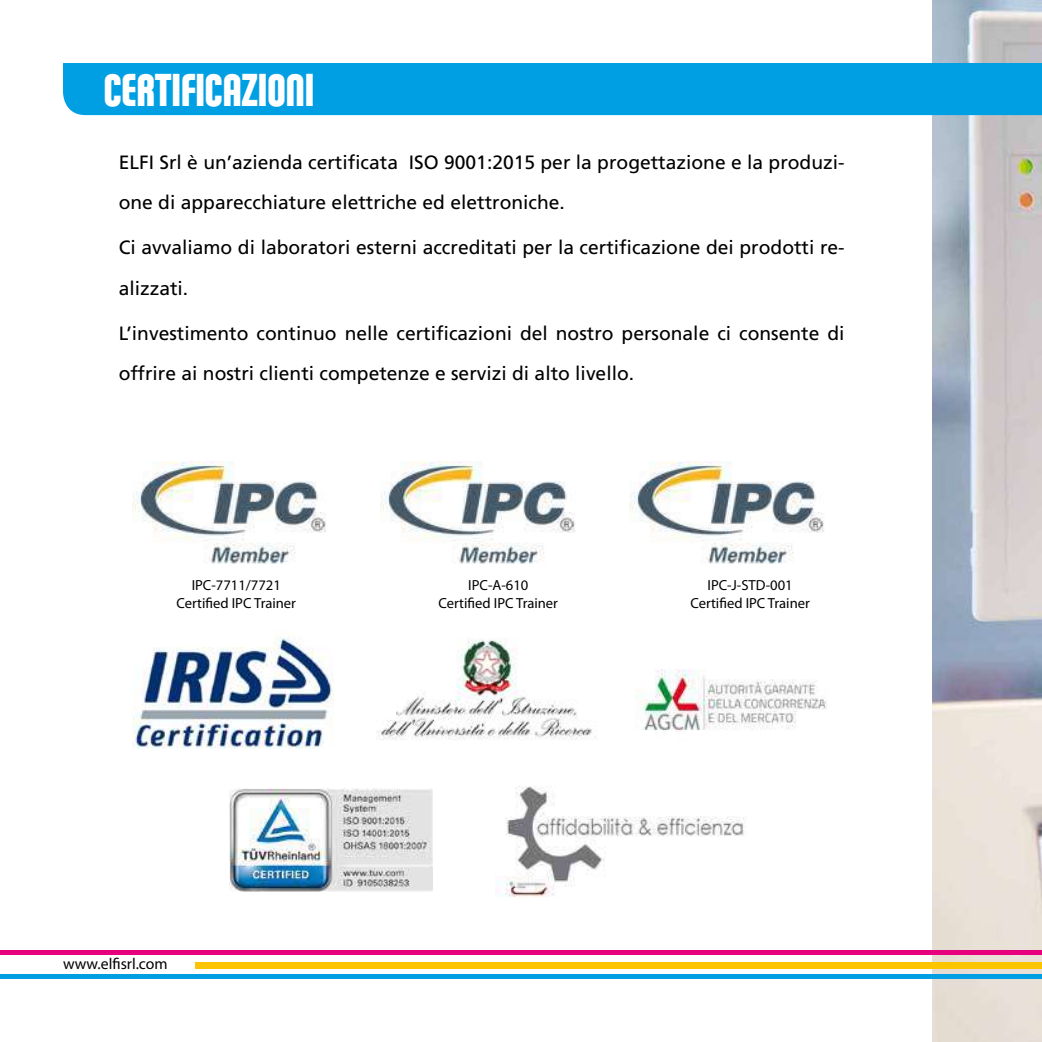
<style>
.page{position:relative;width:1042px;height:1042px;background:#fff}
.page>*{position:absolute;margin:0;border:0;box-sizing:border-box;transform-origin:0 0}
.t1{font:49px "Chalet Comprime Hong Kong Seventy";color:#fff}
.t2{font:19.25px/40.2px "Frutiger";color:#000}
.t3{font:15.75px "Myriad Pro";color:#000}
.t4{font:14.53px/17.5px "Myriad Pro";color:#000;text-align:center}
</style>
<div class="page">
<img style="left:933px;top:0;width:109px;height:1042px">
<div style="left:63px;top:63px;width:979px;height:52px;background:#009fe3"></div>
<img style="left:132px;top:635px;width:201px;height:114px">
<img style="left:132px;top:461px;width:195px;height:103px">
<img style="left:381px;top:461px;width:195px;height:103px">
<img style="left:630px;top:461px;width:195px;height:103px">
<img style="left:635px;top:669px;width:192px;height:62px">
<img style="left:496px;top:786px;width:249px;height:111px">
<img style="left:376px;top:638px;width:220px;height:102px">
<img style="left:229px;top:788px;width:203px;height:104px">
<hr style="left:0;top:950px;width:1042px;height:4px;background:#e6007d">
<div style="left:195px;top:962px;width:847px;height:6px;background:#fdc500"></div>
<div style="left:0;top:974px;width:1042px;height:5px;background:#009fe3"></div>
<h1 class="t1" style="left:104px;top:61px;width:212px">CERTIFICAZIONI</h1>
<p class="t2" style="left:119px;top:142px;width:727px">ELFI Srl è un’azienda certificata ISO 9001:2015 per la progettazione e la produzi&shy;one di apparecchiature elettriche ed elettroniche.</p>
<p class="t2" style="left:119px;top:227px;width:727px">Ci avvaliamo di laboratori esterni accreditati per la certificazione dei prodotti re&shy;alizzati.</p>
<p class="t2" style="left:119px;top:313px;width:727px">L’investimento continuo nelle certificazioni del nostro personale ci consente di offrire ai nostri clienti competenze e servizi di alto livello.</p>
<p class="t4" style="left:176px;top:576px;width:121px">IPC-7711/7721<br>Certified IPC Trainer</p>
<p class="t4" style="left:438px;top:576px;width:121px">IPC-A-610<br>Certified IPC Trainer</p>
<p class="t4" style="left:690px;top:576px;width:121px">IPC-J-STD-001<br>Certified IPC Trainer</p>
<p class="t3" style="left:63px;top:954px;width:106px">www.elfisrl.com</p>
</div>
